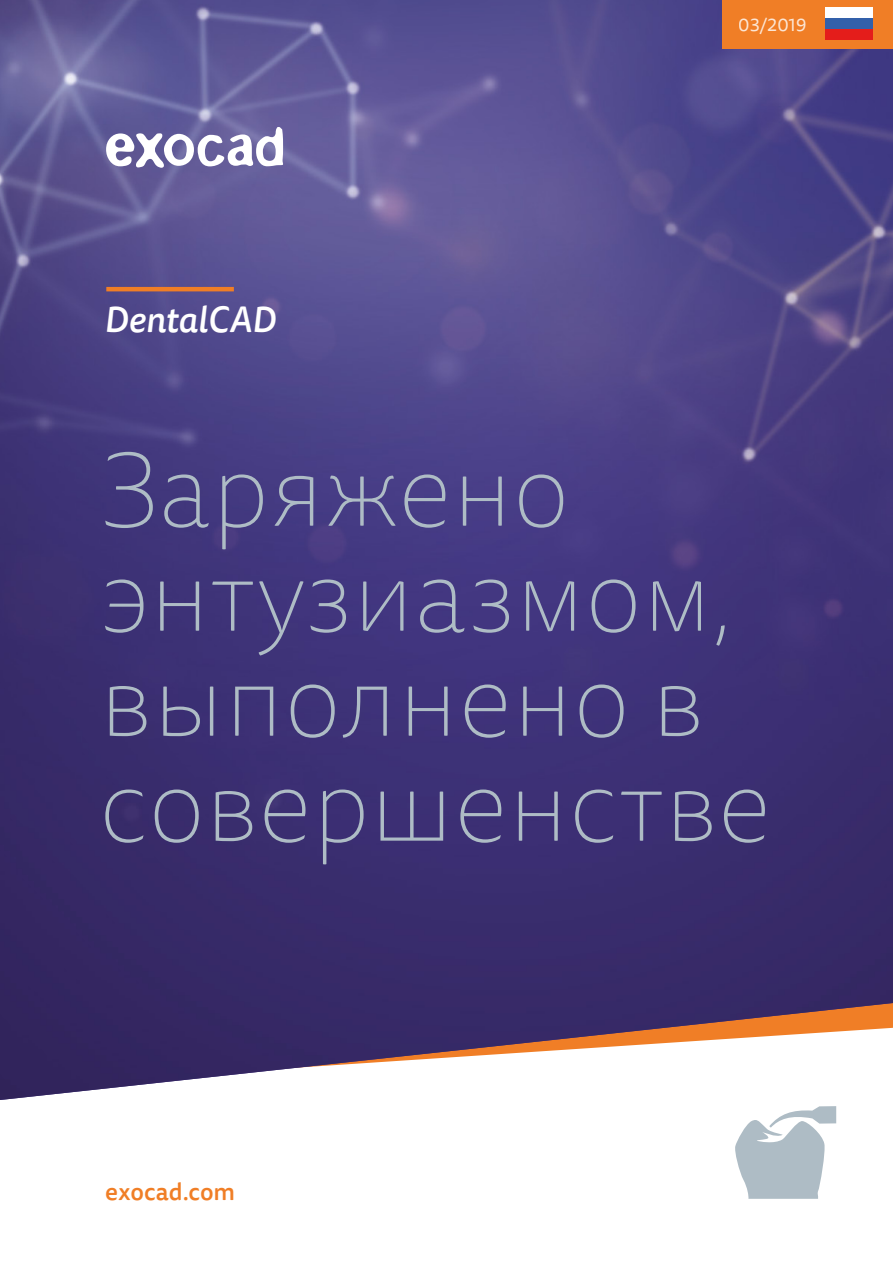
<style>
.page{position:relative;width:893px;height:1263px;background:#fff}
.page>*{position:absolute;margin:0;border:0;box-sizing:border-box;transform-origin:0 0}
.t1{font:100 105px/105px "Tisa Sans Pro";color:#aebcc5}
.t2{font:italic 500 36px "Tisa Sans Pro";color:#fff}
.t3{font:500 24px "Tisa Sans Pro";color:#f07e26}
.t4{font:18px "Tisa Sans Pro";color:#fff}
</style>
<div class="page">
<img style="left:0;top:0;width:893px;height:1100px">
<svg style="left:735px;top:1106px;width:101px;height:93px"></svg>
<svg style="left:106px;top:127px;width:177px;height:41px"></svg>
<hr style="left:106px;top:287px;width:128px;height:4px;background:#f07e26">
<div style="left:723px;top:0;width:170px;height:49px;background:#f07e26"></div>
<div style="left:825px;top:7px;width:48px;height:11px;background:#fff"></div>
<div style="left:825px;top:18px;width:48px;height:11px;background:#3260aa"></div>
<div style="left:825px;top:29px;width:48px;height:10px;background:#e41d1b"></div>
<p class="t2" style="left:104px;top:295px;width:173px">DentalCAD</p>
<p class="t4" style="left:739px;top:13px;width:69px">03/2019</p>
<p class="t1" style="left:99px;top:441px;width:674px">Заряжено энтузиазмoм, выполнено в совершенстве</p>
<p class="t3" style="left:105px;top:1175px;width:132px">exocad.com</p>
</div>
